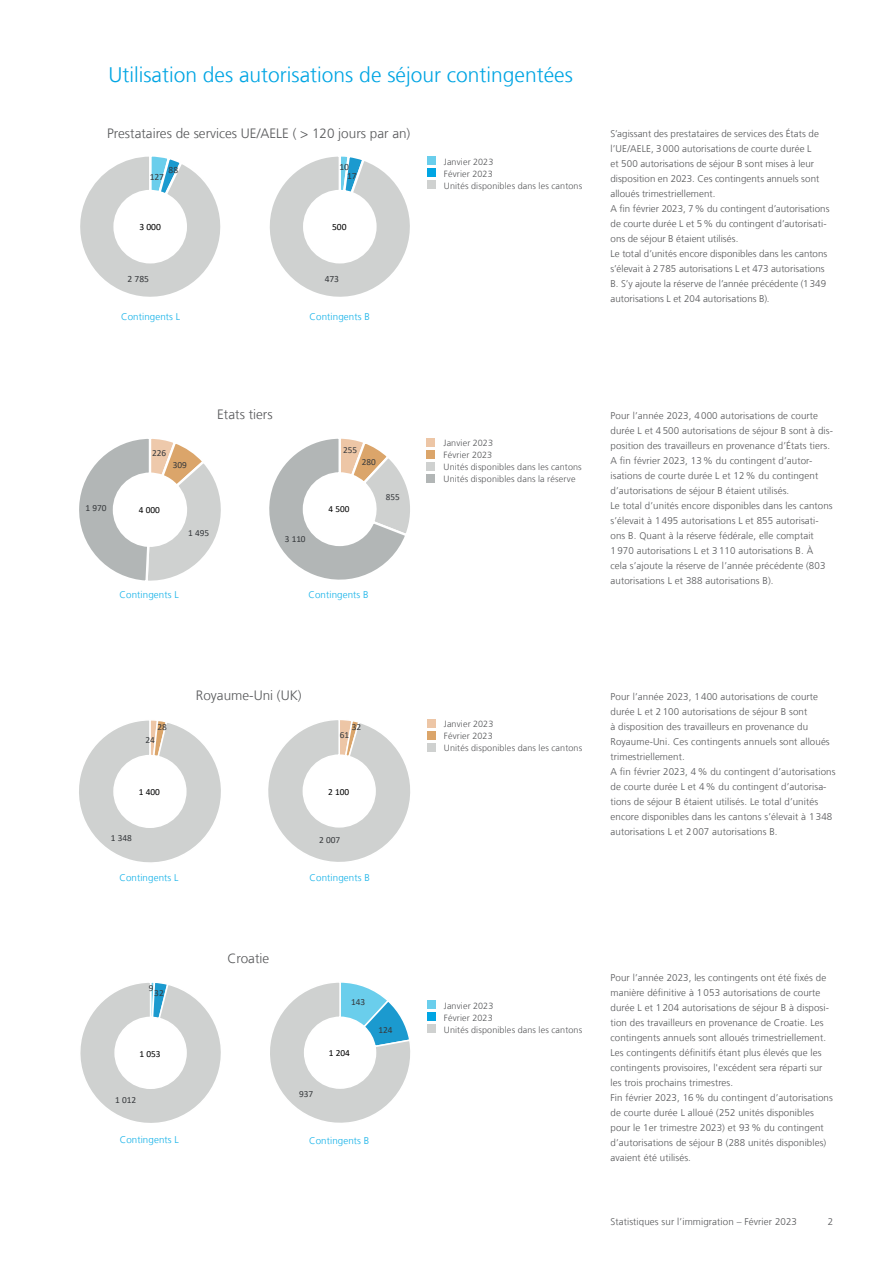
<style>
.page{position:relative;width:893px;height:1263px;background:#fff}
.page>*{position:absolute;margin:0;border:0;box-sizing:border-box;transform-origin:0 0}
.Titel_Grafik{font:300 21px "Frutiger LT Com";color:#00a5e3}
.Untertitel{font:300 13.5px "Frutiger LT Com";color:#57585a}
.Lauftext{font:300 9.75px/15px "Frutiger LT Com";letter-spacing:.01em;color:#57585a}
.Lauftext-2{font:300 9.75px "Frutiger LT Com";letter-spacing:.01em;color:#13b1e8}
.t1{font:9.45px/9.3px "Calibri";letter-spacing:-.005em;color:#36393c}
.t2{font:9.45px "Calibri";letter-spacing:-.005em;color:#000001}
.t3{font:9.3px "Calibri";letter-spacing:-.005em;color:#36393c}
.t4{font:9.3px "Calibri";letter-spacing:-.005em;color:#000001}
.Untertitel_03{font:300 9px "Frutiger LT Com";letter-spacing:.015em;color:#57585a}
</style>
<div class="page">
<svg style="left:80px;top:156px;width:141px;height:141px"></svg>
<svg style="left:269px;top:156px;width:141px;height:141px"></svg>
<svg style="left:79px;top:439px;width:142px;height:142px"></svg>
<svg style="left:269px;top:438px;width:141px;height:142px"></svg>
<svg style="left:79px;top:720px;width:142px;height:143px"></svg>
<svg style="left:268px;top:720px;width:142px;height:142px"></svg>
<svg style="left:270px;top:982px;width:140px;height:141px"></svg>
<svg style="left:80px;top:982px;width:141px;height:141px"></svg>
<div style="left:427px;top:157px;width:8px;height:8px;background:#6aceec"></div>
<div style="left:427px;top:169px;width:8px;height:8px;background:#00a5e3"></div>
<div style="left:427px;top:181px;width:8px;height:8px;background:#cfd1d0"></div>
<div style="left:426px;top:438px;width:9px;height:8px;background:#edc6a6"></div>
<div style="left:426px;top:450px;width:9px;height:8px;background:#dba56a"></div>
<div style="left:426px;top:462px;width:9px;height:8px;background:#cfd1d0"></div>
<div style="left:426px;top:474px;width:9px;height:8px;background:#b2b6b6"></div>
<div style="left:427px;top:719px;width:8px;height:8px;background:#edc6a6"></div>
<div style="left:427px;top:731px;width:8px;height:8px;background:#dba56a"></div>
<div style="left:427px;top:743px;width:8px;height:8px;background:#cfd1d0"></div>
<div style="left:427px;top:1000px;width:8px;height:9px;background:#6aceec"></div>
<div style="left:427px;top:1012px;width:8px;height:9px;background:#00a5e3"></div>
<div style="left:427px;top:1024px;width:8px;height:9px;background:#cfd1d0"></div>
<p class="Titel_Grafik" style="left:108px;top:62px;width:466px">Utilisation des autorisations de séjour contingentées</p>
<p class="Untertitel" style="left:107px;top:125px;width:305px">Prestataires de services UE/AELE ( &gt; 120 jours par an)</p>
<p class="t1" style="left:169px;top:165px;width:11px">88</p>
<p class="t1" style="left:150px;top:172px;width:16px">127</p>
<p class="t1" style="left:347px;top:162px;width:11px;text-indent:-8px">10<br>17</p>
<p class="t2" style="left:139px;top:220px;width:23px">3 000</p>
<p class="t2" style="left:332px;top:220px;width:16px">500</p>
<p class="t1" style="left:128px;top:274px;width:23px">2 785</p>
<p class="t1" style="left:325px;top:274px;width:16px">473</p>
<p class="Lauftext-2" style="left:121px;top:311px;width:61px">Contingents L</p>
<p class="Lauftext-2" style="left:310px;top:311px;width:62px">Contingents B</p>
<p class="Untertitel_03" style="left:444px;top:156px;width:51px">Janvier 2023</p>
<p class="Untertitel_03" style="left:444px;top:169px;width:50px">Février 2023</p>
<p class="Untertitel_03" style="left:444px;top:180px;width:140px">Unités disponibles dans les cantons</p>
<p class="Lauftext" style="left:610px;top:126px;width:220px">S’agissant des prestataires de services des États de l’UE/AELE, 3000 autorisations de courte durée L<br>et 500 autorisations de séjour B sont mises à leur disposition en 2023. Ces contingents annuels sont alloués trimestriellement.<br>A fin février 2023, 7% du contingent d’autorisations de courte durée L et 5% du contingent d’autorisati&shy;ons de séjour B étaient utilisés.</p>
<p class="Lauftext" style="left:610px;top:246px;width:218px">Le total d’unités encore disponibles dans les cantons s’élevait à 2785 autorisations L et 473 autorisations B. S’y ajoute la réserve de l’année précédente (1349 autorisations L et 204 autorisations B).</p>
<p class="Untertitel" style="left:217px;top:407px;width:57px">Etats tiers</p>
<p class="t3" style="left:152px;top:447px;width:16px">226</p>
<p class="t3" style="left:343px;top:443px;width:15px">255</p>
<p class="t3" style="left:173px;top:458px;width:16px">309</p>
<p class="t3" style="left:362px;top:455px;width:15px">280</p>
<p class="t3" style="left:386px;top:490px;width:15px">855</p>
<p class="t3" style="left:85px;top:502px;width:23px">1 970</p>
<p class="t4" style="left:139px;top:503px;width:23px">4 000</p>
<p class="t4" style="left:329px;top:502px;width:22px">4 500</p>
<p class="t3" style="left:188px;top:526px;width:23px">1 495</p>
<p class="t3" style="left:285px;top:533px;width:22px">3 110</p>
<p class="Untertitel_03" style="left:443px;top:438px;width:51px">Janvier 2023</p>
<p class="Untertitel_03" style="left:443px;top:450px;width:50px">Février 2023</p>
<p class="Untertitel_03" style="left:443px;top:462px;width:140px">Unités disponibles dans les cantons</p>
<p class="Untertitel_03" style="left:443px;top:474px;width:133px">Unités disponibles dans la réserve</p>
<p class="Lauftext" style="left:610px;top:409px;width:224px">Pour l’année 2023, 4 000 autorisations de courte durée L et 4 500 autorisations de séjour B sont à dis&shy;position des travailleurs en provenance d’États tiers.</p>
<p class="Lauftext" style="left:610px;top:454px;width:209px">A fin février 2023, 13% du contingent d’autor&shy;isations de courte durée L et 12% du contingent d’autorisations de séjour B étaient utilisés.</p>
<p class="Lauftext" style="left:610px;top:499px;width:224px">Le total d’unités encore disponibles dans les cantons s’élevait à 1 495 autorisations L et 855 autorisati&shy;ons B. Quant à la réserve fédérale, elle comptait<br>1 970 autorisations L et 3 110 autorisations B. À<br>cela s’ajoute la réserve de l’année précédente (803 autorisations L et 388 autorisations B).</p>
<p class="Lauftext-2" style="left:120px;top:588px;width:61px">Contingents L</p>
<p class="Lauftext-2" style="left:308px;top:589px;width:62px">Contingents B</p>
<p class="Untertitel" style="left:196px;top:688px;width:107px">Royaume-Uni (UK)</p>
<p class="t3" style="left:157px;top:720px;width:11px">28</p>
<p class="t3" style="left:145px;top:734px;width:11px">24</p>
<p class="t3" style="left:352px;top:720px;width:11px">32</p>
<p class="t3" style="left:340px;top:728px;width:11px">61</p>
<p class="t4" style="left:139px;top:785px;width:23px">1 400</p>
<p class="t4" style="left:328px;top:785px;width:23px">2 100</p>
<p class="t3" style="left:111px;top:831px;width:23px">1 348</p>
<p class="t3" style="left:319px;top:834px;width:23px">2 007</p>
<p class="Untertitel_03" style="left:444px;top:718px;width:51px">Janvier 2023</p>
<p class="Untertitel_03" style="left:444px;top:731px;width:50px">Février 2023</p>
<p class="Untertitel_03" style="left:444px;top:742px;width:140px">Unités disponibles dans les cantons</p>
<p class="Lauftext" style="left:610px;top:689px;width:221px">Pour l’année 2023, 1 400 autorisations de courte durée L et 2 100 autorisations de séjour B sont<br>à disposition des travailleurs en provenance du Royaume-Uni. Ces contingents annuels sont alloués trimestriellement.</p>
<p class="Lauftext" style="left:610px;top:764px;width:227px">A fin février 2023, 4% du contingent d’autorisations de courte durée L et 4% du contingent d’autorisa&shy;tions de séjour B étaient utilisés. Le total d’unités encore disponibles dans les cantons s’élevait à 1 348 autorisations L et 2 007 autorisations B.</p>
<p class="Lauftext-2" style="left:119px;top:871px;width:61px">Contingents L</p>
<p class="Lauftext-2" style="left:310px;top:872px;width:62px">Contingents B</p>
<p class="Untertitel" style="left:227px;top:950px;width:43px">Croatie</p>
<p class="t3" style="left:149px;top:982px;width:6px">9</p>
<p class="t3" style="left:154px;top:987px;width:11px">32</p>
<p class="t4" style="left:139px;top:1047px;width:23px">1 053</p>
<p class="t3" style="left:115px;top:1093px;width:23px">1 012</p>
<p class="Lauftext-2" style="left:120px;top:1134px;width:61px">Contingents L</p>
<p class="t3" style="left:299px;top:1087px;width:16px">937</p>
<p class="t3" style="left:351px;top:996px;width:16px">143</p>
<p class="t4" style="left:329px;top:1047px;width:23px">1 204</p>
<p class="t3" style="left:379px;top:1023px;width:16px">124</p>
<p class="Lauftext-2" style="left:309px;top:1135px;width:62px">Contingents B</p>
<p class="Untertitel_03" style="left:444px;top:1000px;width:51px">Janvier 2023</p>
<p class="Untertitel_03" style="left:444px;top:1012px;width:50px">Février 2023</p>
<p class="Untertitel_03" style="left:444px;top:1024px;width:140px">Unités disponibles dans les cantons</p>
<p class="Lauftext" style="left:610px;top:970px;width:220px">Pour l’année 2023, les contingents ont été fixés de manière définitive à 1 053 autorisations de courte durée L et 1 204 autorisations de séjour B à disposi&shy;tion des travailleurs en provenance de Croatie. Les contingents annuels sont alloués trimestriellement.</p>
<p class="Lauftext" style="left:610px;top:1045px;width:213px;text-align:justify">Les contingents définitifs étant plus élevés que les contingents provisoires, l'excédent sera réparti sur les trois prochains trimestres.</p>
<p class="Lauftext" style="left:610px;top:1090px;width:224px">Fin février 2023, 16% du contingent d’autorisations de courte durée L alloué (252 unités disponibles pour le 1er trimestre 2023) et 93% du contingent d’autorisations de séjour B (288 unités disponibles) avaient été utilisés.</p>
<p class="Lauftext" style="left:610px;top:1214px;width:188px">Statistiques sur l’immigration – Février 2023</p>
<p class="Lauftext" style="left:828px;top:1214px;width:7px">2</p>
</div>
